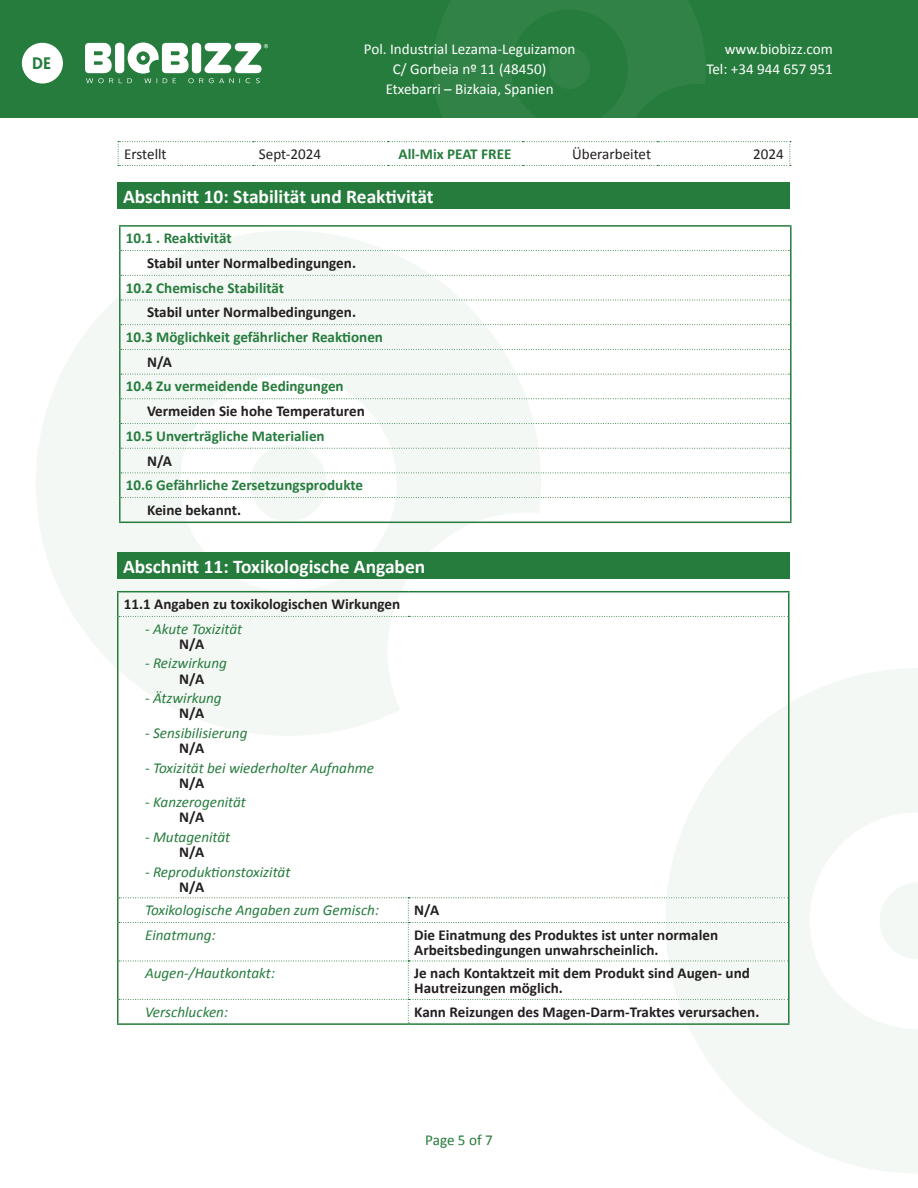
<style>
.page{position:relative;width:918px;height:1188px;background:#fff}
.page>*{position:absolute;margin:0;border:0;box-sizing:border-box;transform-origin:0 0}
.Paragraph_Style1{font:700 19.5px "Calibri";color:#fff}
.t1{font:500 16.65px "Geomanist";color:#267c3d}
.Paragraph_Style1-2{font:italic 15.15px "Calibri";color:#267c3d}
.Paragraph_Style8{font:700 15.15px/15.1px "Calibri";color:#231f20}
.Paragraph_Style1-3{font:700 15.15px "Calibri";color:#267c3d}
.t2{font:15.15px/20px "Calibri";color:#fff;text-align:center}
.Paragraph_Style3{font:700 15.15px "Calibri";color:#231f20}
.Paragraph_Style1-4{font:700 15.15px "Calibri";color:#231f20}
.t3{font:15.15px "Calibri";color:#231f20}
.Paragraph_Style28{font:700 15.15px "Calibri";color:#231f20}
.Paragraph_Style1-5{font:15.15px "Calibri";letter-spacing:-.005em;color:#267c3d}
.Paragraph_Style39{font:700 15.15px "Calibri";color:#231f20}
</style>
<div class="page">
<div style="left:0;top:0;width:918px;height:118px;background:#267c3d"></div>
<svg style="left:85px;top:43px;width:183px;height:40px"></svg>
<svg style="left:36px;top:231px;width:505px;height:505px;fill:#f4f8f5"></svg>
<div style="left:250px;top:445px;width:77px;height:77px;background:#f4f8f5;border-radius:50%"></div>
<svg style="left:667px;top:669px;width:251px;height:504px;fill:#f4f8f5"></svg>
<svg style="left:879px;top:882px;width:39px;height:77px"></svg>
<div style="left:549px;top:47px;width:41px;height:42px;background:#308246;border-radius:50%"></div>
<div style="left:117px;top:552px;width:673px;height:27px;background:#267c3d"></div>
<svg style="left:118px;top:141px;width:673px;height:25px"></svg>
<div style="left:22px;top:43px;width:41px;height:41px;background:#fff;border-radius:50%"></div>
<div style="left:117px;top:182px;width:673px;height:27px;background:#267c3d"></div>
<svg style="left:121px;top:250px;width:669px;height:1px"></svg>
<svg style="left:121px;top:275px;width:669px;height:1px"></svg>
<svg style="left:121px;top:300px;width:669px;height:1px"></svg>
<svg style="left:121px;top:324px;width:669px;height:1px"></svg>
<svg style="left:121px;top:398px;width:669px;height:1px"></svg>
<svg style="left:121px;top:423px;width:669px;height:1px"></svg>
<svg style="left:121px;top:448px;width:669px;height:1px"></svg>
<svg style="left:121px;top:473px;width:669px;height:1px"></svg>
<svg style="left:121px;top:349px;width:669px;height:1px"></svg>
<svg style="left:121px;top:497px;width:669px;height:1px"></svg>
<hr style="left:119px;top:225px;width:673px;height:2px;background:#267c3d">
<hr style="left:119px;top:227px;width:2px;height:24px;background:#267c3d">
<hr style="left:790px;top:227px;width:2px;height:24px;background:#267c3d">
<hr style="left:119px;top:251px;width:2px;height:24px;background:#267c3d">
<hr style="left:790px;top:251px;width:2px;height:24px;background:#267c3d">
<hr style="left:119px;top:275px;width:2px;height:25px;background:#267c3d">
<hr style="left:790px;top:275px;width:2px;height:25px;background:#267c3d">
<hr style="left:119px;top:300px;width:2px;height:25px;background:#267c3d">
<hr style="left:790px;top:300px;width:2px;height:25px;background:#267c3d">
<hr style="left:119px;top:325px;width:2px;height:24px;background:#267c3d">
<hr style="left:790px;top:325px;width:2px;height:24px;background:#267c3d">
<hr style="left:119px;top:374px;width:2px;height:25px;background:#267c3d">
<hr style="left:790px;top:374px;width:2px;height:25px;background:#267c3d">
<hr style="left:119px;top:399px;width:2px;height:24px;background:#267c3d">
<hr style="left:790px;top:399px;width:2px;height:24px;background:#267c3d">
<hr style="left:119px;top:423px;width:2px;height:25px;background:#267c3d">
<hr style="left:790px;top:423px;width:2px;height:25px;background:#267c3d">
<hr style="left:119px;top:448px;width:2px;height:25px;background:#267c3d">
<hr style="left:790px;top:448px;width:2px;height:25px;background:#267c3d">
<hr style="left:119px;top:473px;width:2px;height:25px;background:#267c3d">
<hr style="left:790px;top:473px;width:2px;height:25px;background:#267c3d">
<hr style="left:119px;top:349px;width:2px;height:25px;background:#267c3d">
<hr style="left:790px;top:349px;width:2px;height:25px;background:#267c3d">
<hr style="left:119px;top:498px;width:2px;height:24px;background:#267c3d">
<hr style="left:790px;top:498px;width:2px;height:24px;background:#267c3d">
<hr style="left:119px;top:522px;width:673px;height:1px;background:#267c3d">
<svg style="left:121px;top:374px;width:670px;height:1px"></svg>
<hr style="left:117px;top:591px;width:291px;height:1px;background:#267c3d">
<svg style="left:117px;top:592px;width:671px;height:25px"></svg>
<hr style="left:408px;top:591px;width:382px;height:1px;background:#267c3d">
<hr style="left:788px;top:592px;width:2px;height:24px;background:#267c3d">
<hr style="left:117px;top:616px;width:1px;height:282px;background:#267c3d">
<hr style="left:788px;top:616px;width:2px;height:282px;background:#267c3d">
<hr style="left:788px;top:898px;width:2px;height:25px;background:#267c3d">
<hr style="left:788px;top:923px;width:2px;height:38px;background:#267c3d">
<hr style="left:788px;top:961px;width:2px;height:38px;background:#267c3d">
<hr style="left:788px;top:999px;width:2px;height:24px;background:#267c3d">
<hr style="left:117px;top:1023px;width:291px;height:2px;background:#267c3d">
<hr style="left:408px;top:1023px;width:382px;height:2px;background:#267c3d">
<svg style="left:117px;top:897px;width:672px;height:127px"></svg>
<p class="t1" style="left:32px;top:53px;width:20px">DE</p>
<p class="t2" style="left:364px;top:38px;width:213px">Pol. Industrial Lezama-Leguizamon<br>C/ Gorbeia nº 11 (48450)<br>Etxebarri – Bizkaia, Spanien</p>
<p class="t2" style="left:706px;top:38px;width:128px;text-align:right">www.biobizz.com<br>Tel: +34 944 657 951</p>
<p class="t3" style="left:124px;top:145px;width:44px">Erstellt</p>
<p class="t3" style="left:259px;top:145px;width:64px">Sept-2024</p>
<p class="Paragraph_Style1-3" style="left:399px;top:143px;width:114px">All-Mix PEAT FREE</p>
<p class="t3" style="left:572px;top:145px;width:80px">Überarbeitet</p>
<p class="t3" style="left:753px;top:145px;width:32px">2024</p>
<p class="Paragraph_Style1" style="left:123px;top:183px;width:312px">Abschnitt 10: Stabilität und Reaktivität</p>
<p class="Paragraph_Style1-3" style="left:126px;top:227px;width:107px">10.1 . Reaktivität</p>
<p class="Paragraph_Style3" style="left:147px;top:252px;width:211px">Stabil unter Normalbedingungen.</p>
<p class="Paragraph_Style1-3" style="left:126px;top:277px;width:160px">10.2 Chemische Stabilität</p>
<p class="Paragraph_Style3" style="left:147px;top:302px;width:211px">Stabil unter Normalbedingungen.</p>
<p class="Paragraph_Style1-3" style="left:126px;top:326px;width:259px">10.3 Möglichkeit gefährlicher Reaktionen</p>
<p class="Paragraph_Style3" style="left:147px;top:351px;width:26px">N/A</p>
<p class="Paragraph_Style1-3" style="left:126px;top:376px;width:219px">10.4 Zu vermeidende Bedingungen</p>
<p class="Paragraph_Style3" style="left:147px;top:400px;width:219px">Vermeiden Sie hohe Temperaturen</p>
<p class="Paragraph_Style1-3" style="left:126px;top:425px;width:200px">10.5 Unverträgliche Materialien</p>
<p class="Paragraph_Style3" style="left:147px;top:450px;width:26px">N/A</p>
<p class="Paragraph_Style1-3" style="left:126px;top:474px;width:239px">10.6 Gefährliche Zersetzungsprodukte</p>
<p class="Paragraph_Style3" style="left:147px;top:499px;width:96px">Keine bekannt.</p>
<p class="Paragraph_Style1" style="left:123px;top:552px;width:304px">Abschnitt 11: Toxikologische Angaben</p>
<p class="Paragraph_Style1-4" style="left:124px;top:593px;width:278px">11.1 Angaben zu toxikologischen Wirkungen</p>
<p class="Paragraph_Style1-2" style="left:145px;top:618px;width:99px">- Akute Toxizität</p>
<p class="Paragraph_Style28" style="left:179px;top:633px;width:26px">N/A</p>
<p class="Paragraph_Style1-2" style="left:145px;top:653px;width:83px">- Reizwirkung</p>
<p class="Paragraph_Style28" style="left:179px;top:668px;width:26px">N/A</p>
<p class="Paragraph_Style1-2" style="left:145px;top:688px;width:78px">- Ätzwirkung</p>
<p class="Paragraph_Style28" style="left:179px;top:703px;width:26px">N/A</p>
<p class="Paragraph_Style1-2" style="left:145px;top:722px;width:104px">- Sensibilisierung</p>
<p class="Paragraph_Style28" style="left:179px;top:737px;width:26px">N/A</p>
<p class="Paragraph_Style1-2" style="left:145px;top:757px;width:231px">- Toxizität bei wiederholter Aufnahme</p>
<p class="Paragraph_Style28" style="left:179px;top:772px;width:26px">N/A</p>
<p class="Paragraph_Style1-2" style="left:145px;top:792px;width:102px">- Kanzerogenität</p>
<p class="Paragraph_Style28" style="left:179px;top:807px;width:26px">N/A</p>
<p class="Paragraph_Style1-2" style="left:145px;top:826px;width:87px">- Mutagenität</p>
<p class="Paragraph_Style28" style="left:179px;top:841px;width:26px">N/A</p>
<p class="Paragraph_Style1-2" style="left:145px;top:861px;width:147px">- Reproduktionstoxizität</p>
<p class="Paragraph_Style39" style="left:179px;top:876px;width:26px">N/A</p>
<p class="Paragraph_Style1-2" style="left:145px;top:900px;width:236px">Toxikologische Angaben zum Gemisch:</p>
<p class="Paragraph_Style8" style="left:414px;top:902px;width:26px">N/A</p>
<p class="Paragraph_Style1-2" style="left:145px;top:924px;width:72px">Einatmung:</p>
<p class="Paragraph_Style8" style="left:414px;top:927px;width:305px">Die Einatmung des Produktes ist unter normalen<br>Arbeitsbedingungen unwahrscheinlich.</p>
<p class="Paragraph_Style1-2" style="left:145px;top:963px;width:132px">Augen-/Hautkontakt:</p>
<p class="Paragraph_Style8" style="left:414px;top:965px;width:337px">Je nach Kontaktzeit mit dem Produkt sind Augen- und<br>Hautreizungen möglich.</p>
<p class="Paragraph_Style1-2" style="left:145px;top:1001px;width:85px">Verschlucken:</p>
<p class="Paragraph_Style8" style="left:414px;top:1004px;width:347px">Kann Reizungen des Magen-Darm-Traktes verursachen.</p>
<p class="Paragraph_Style1-5" style="left:425px;top:1131px;width:69px">Page 5 of 7</p>
</div>
